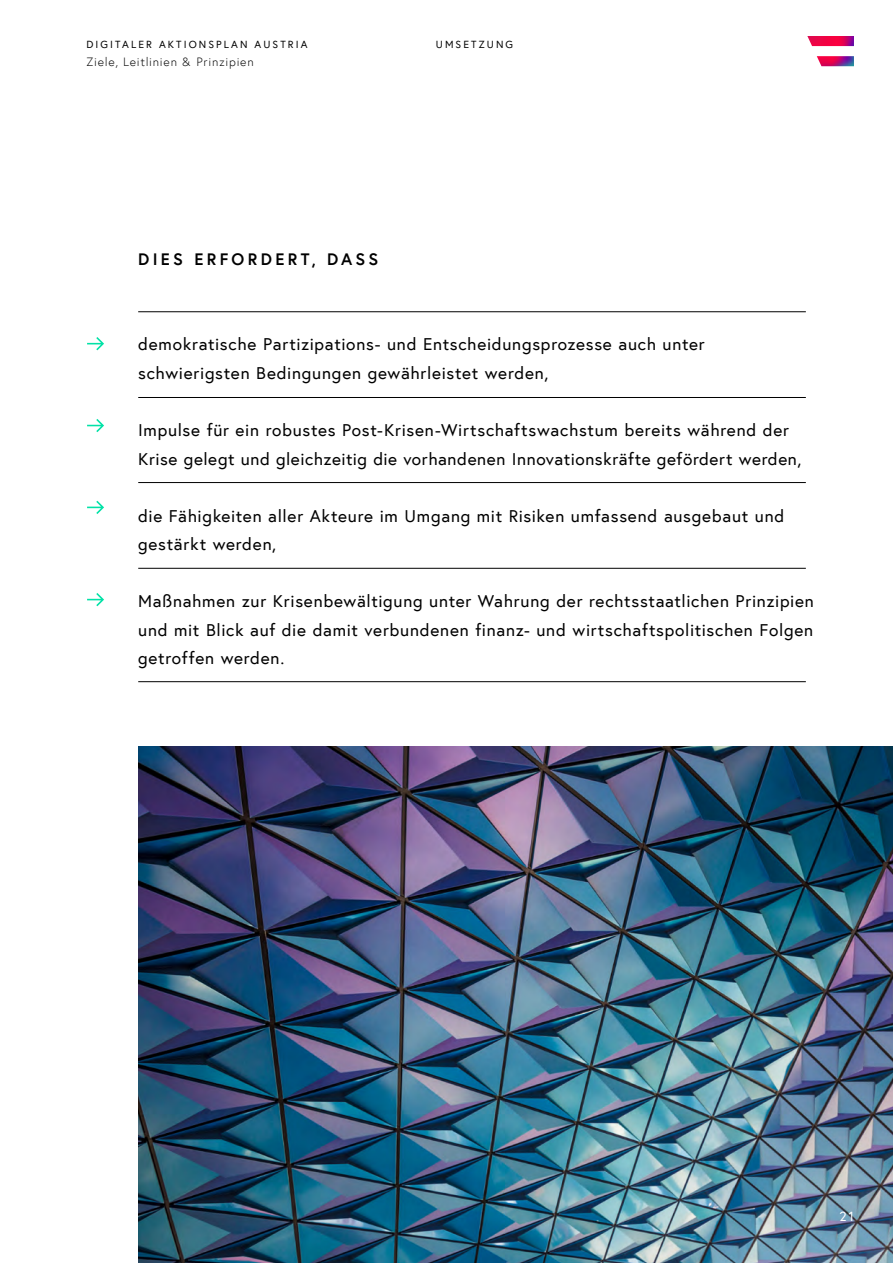
<style>
.page{position:relative;width:893px;height:1263px;background:#fff}
.page>*{position:absolute;margin:0;border:0;box-sizing:border-box;transform-origin:0 0}
.t1{font:17.25px/28.5px "Europa Austria";letter-spacing:.04em;color:#000}
.t2{font:700 16.5px "Europa Austria";letter-spacing:.2em;color:#000}
.t3{font:13.5px "Europa Austria";color:#fff}
.t4{font:300 12px "Europa Austria";letter-spacing:.06em;color:#000}
.t5{font:10.5px "Europa Austria";letter-spacing:.2em;color:#000}
</style>
<div class="page">
<img style="left:807px;top:36px;width:47px;height:30px">
<hr style="left:138px;top:311px;width:668px;height:1px;background:#000">
<hr style="left:138px;top:397px;width:668px;height:1px;background:#000">
<hr style="left:138px;top:482px;width:668px;height:1px;background:#000">
<hr style="left:138px;top:568px;width:668px;height:1px;background:#000">
<hr style="left:138px;top:681px;width:668px;height:1px;background:#000">
<svg style="left:87px;top:337px;width:17px;height:13px"></svg>
<svg style="left:87px;top:419px;width:17px;height:13px"></svg>
<svg style="left:87px;top:501px;width:17px;height:13px"></svg>
<svg style="left:87px;top:593px;width:17px;height:13px"></svg>
<img style="left:138px;top:747px;width:755px;height:516px">
<p class="t5" style="left:86px;top:37px;width:223px">DIGITALER AKTIONSPLAN AUSTRIA</p>
<p class="t4" style="left:86px;top:54px;width:169px">Ziele, Leitlinien &amp; Prinzipien</p>
<p class="t5" style="left:436px;top:38px;width:79px">UMSETZUNG</p>
<p class="t2" style="left:138px;top:248px;width:242px">DIES ERFORDERT, DASS</p>
<p class="t1" style="left:138px;top:330px;width:568px">demokratische Partizipations- und Entscheidungsprozesse auch unter schwierigsten Bedingungen gewährleistet werden,</p>
<p class="t1" style="left:138px;top:415px;width:665px">Impulse für ein robustes Post-Krisen-Wirtschaftswachstum bereits während der<br>Krise gelegt und gleichzeitig die vorhandenen Innovationskräfte gefördert werden,</p>
<p class="t1" style="left:138px;top:501px;width:648px">die Fähigkeiten aller Akteure im Umgang mit Risiken umfassend ausgebaut und gestärkt werden,</p>
<p class="t1" style="left:138px;top:586px;width:677px;text-align:justify">Maßnahmen zur Krisenbewältigung unter Wahrung der rechtsstaatlichen Prinzipien und mit Blick auf die damit verbundenen finanz- und wirtschaftspolitischen Folgen getroffen werden.</p>
<p class="t3" style="left:839px;top:1207px;width:16px">21</p>
</div>
